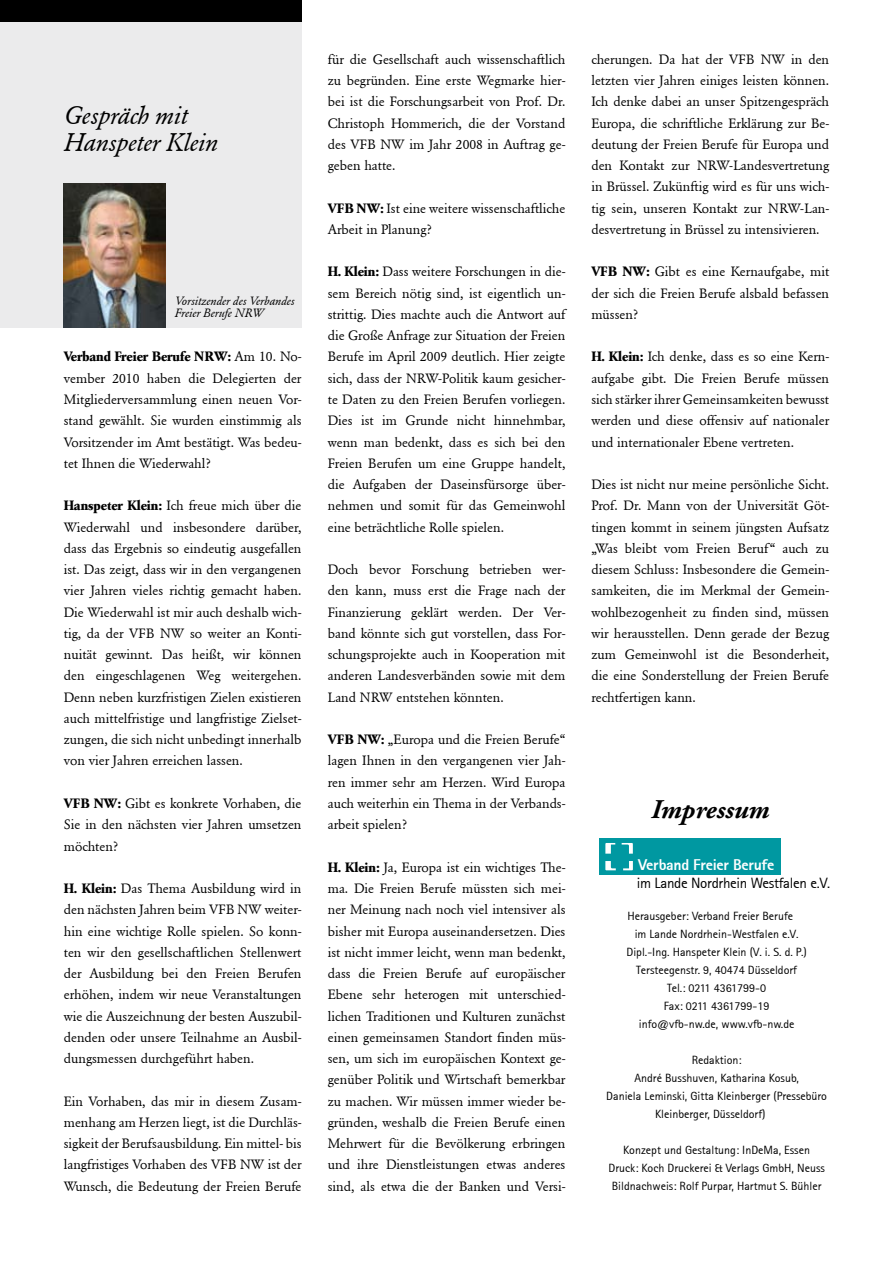
<style>
.page{position:relative;width:893px;height:1263px;background:#fff}
.page>*{position:absolute;margin:0;border:0;box-sizing:border-box;transform-origin:0 0}
.t1{font:italic 700 27px "Adobe Garamond Pro";color:#000}
.t2{font:italic 25.5px/27px "Garamond BE";color:#000}
.t3{font:800 15.75px "Rotis Sans Serif 75";letter-spacing:-.02em;color:#fff}
.t4{font:15px "Rotis Sans Serif 55";letter-spacing:-.02em;color:#000}
.t5{font:13.5px/21.3px "Garamond BE";color:#000;text-align:justify}
.t6{font:12px/18px "Rotis Sans Serif 55";color:#000;text-align:center}
.t7{font:italic 12px/12px "Garamond BE";color:#000}
.s1{font-weight:700}
</style>
<div class="page">
<div style="left:0;top:21px;width:301px;height:306px;background:#ebebec"></div>
<div style="left:0;top:0;width:301px;height:21px;background:#000"></div>
<div style="left:600px;top:838px;width:181px;height:37px;background:#0098a1"></div>
<svg style="left:605px;top:843px;width:10px;height:11px"></svg>
<svg style="left:605px;top:861px;width:11px;height:9px"></svg>
<svg style="left:622px;top:843px;width:11px;height:11px"></svg>
<svg style="left:623px;top:861px;width:10px;height:9px"></svg>
<img style="left:64px;top:184px;width:102px;height:143px">
<h2 class="t2" style="left:64px;top:102px;width:156px">Gespräch mit<br>Hanspeter Klein</h2>
<p class="t7" style="left:175px;top:295px;width:121px">Vorsitzender des Verbandes<br>Freier Berufe NRW</p>
<p class="t5" style="left:64px;top:346px;width:239px"><span class="s1">Verband Freier Berufe NRW:</span> Am 10. No&shy;vember 2010 haben die Delegierten der Mitgliederversammlung einen neuen Vor&shy;stand gewählt. Sie wurden einstimmig als Vorsitzender im Amt bestätigt. Was bedeu&shy;tet Ihnen die Wiederwahl?</p>
<p class="t5" style="left:64px;top:495px;width:239px"><span class="s1">Hanspeter Klein:</span> Ich freue mich über die Wiederwahl und insbesondere darüber, dass das Ergebnis so eindeutig ausgefallen ist. Das zeigt, dass wir in den vergangenen vier Jahren vieles richtig gemacht haben.<br>Die Wiederwahl ist mir auch deshalb wich&shy;tig, da der VFB NW so weiter an Konti&shy;nuität gewinnt. Das heißt, wir können den eingeschlagenen Weg weitergehen.<br>Denn neben kurzfristigen Zielen existieren auch mittelfristige und langfristige Zielset&shy;zungen, die sich nicht unbedingt innerhalb von vier Jahren erreichen lassen.</p>
<p class="t5" style="left:64px;top:793px;width:239px"><span class="s1">VFB NW:</span> Gibt es konkrete Vorhaben, die Sie in den nächsten vier Jahren umsetzen möchten?</p>
<p class="t5" style="left:64px;top:878px;width:239px"><span class="s1">H. Klein:</span> Das Thema Ausbildung wird in den nächsten Jahren beim VFB NW weiter&shy;hin eine wichtige Rolle spielen. So konn&shy;ten wir den gesellschaftlichen Stellenwert der Ausbildung bei den Freien Berufen erhöhen, indem wir neue Veranstaltungen wie die Auszeichnung der besten Auszubil&shy;denden oder unsere Teilnahme an Ausbil&shy;dungsmessen durchgeführt haben.</p>
<p class="t5" style="left:64px;top:1090px;width:239px">Ein Vorhaben, das mir in diesem Zusam&shy;menhang am Herzen liegt, ist die Durchläs&shy;sigkeit der Berufsausbildung. Ein mittel- bis langfristiges Vorhaben des VFB NW ist der Wunsch, die Bedeutung der Freien Berufe</p>
<p class="t5" style="left:328px;top:49px;width:239px">für die Gesellschaft auch wissenschaftlich zu begründen. Eine erste Wegmarke hier&shy;bei ist die Forschungsarbeit von Prof. Dr.<br>Christoph Hommerich, die der Vorstand des VFB NW im Jahr 2008 in Auftrag ge&shy;geben hatte.</p>
<p class="t5" style="left:328px;top:197px;width:239px"><span class="s1">VFB NW:</span> Ist eine weitere wissenschaftliche<br>Arbeit in Planung?</p>
<p class="t5" style="left:328px;top:261px;width:239px"><span class="s1">H. Klein:</span> Dass weitere Forschungen in die&shy;sem Bereich nötig sind, ist eigentlich un&shy;strittig. Dies machte auch die Antwort auf die Große Anfrage zur Situation der Freien Berufe im April 2009 deutlich. Hier zeigte sich, dass der NRW-Politik kaum gesicher&shy;te Daten zu den Freien Berufen vorliegen.<br>Dies ist im Grunde nicht hinnehmbar, wenn man bedenkt, dass es sich bei den Freien Berufen um eine Gruppe handelt, die Aufgaben der Daseinsfürsorge über&shy;nehmen und somit für das Gemeinwohl eine beträchtliche Rolle spielen.</p>
<p class="t5" style="left:328px;top:559px;width:239px">Doch bevor Forschung betrieben wer&shy;den kann, muss erst die Frage nach der Finanzierung geklärt werden. Der Ver&shy;band könnte sich gut vorstellen, dass For&shy;schungsprojekte auch in Kooperation mit anderen Landesverbänden sowie mit dem Land NRW entstehen könnten.</p>
<p class="t5" style="left:328px;top:729px;width:239px"><span class="s1">VFB NW:</span> „Europa und die Freien Berufe“ lagen Ihnen in den vergangenen vier Jah&shy;ren immer sehr am Herzen. Wird Europa auch weiterhin ein Thema in der Verbands&shy;arbeit spielen?</p>
<p class="t5" style="left:328px;top:856px;width:239px"><span class="s1">H. Klein:</span> Ja, Europa ist ein wichtiges The&shy;ma. Die Freien Berufe müssten sich mei&shy;ner Meinung nach noch viel intensiver als bisher mit Europa auseinandersetzen. Dies ist nicht immer leicht, wenn man bedenkt, dass die Freien Berufe auf europäischer Ebene sehr heterogen mit unterschied&shy;lichen Traditionen und Kulturen zunächst einen gemeinsamen Standort finden müs&shy;sen, um sich im europäischen Kontext ge&shy;genüber Politik und Wirtschaft bemerkbar zu machen. Wir müssen immer wieder be&shy;gründen, weshalb die Freien Berufe einen Mehrwert für die Bevölkerung erbringen und ihre Dienstleistungen etwas anderes sind, als etwa die der Banken und Versi-</p>
<p class="t5" style="left:591px;top:49px;width:239px">cherungen. Da hat der VFB NW in den letzten vier Jahren einiges leisten können.<br>Ich denke dabei an unser Spitzengespräch Europa, die schriftliche Erklärung zur Be&shy;deutung der Freien Berufe für Europa und den Kontakt zur NRW-Landesvertretung in Brüssel. Zukünftig wird es für uns wich&shy;tig sein, unseren Kontakt zur NRW-Lan&shy;desvertretung in Brüssel zu intensivieren.</p>
<p class="t5" style="left:591px;top:261px;width:239px"><span class="s1">VFB NW:</span> Gibt es eine Kernaufgabe, mit der sich die Freien Berufe alsbald befassen müssen?</p>
<p class="t5" style="left:591px;top:346px;width:239px"><span class="s1">H. Klein:</span> Ich denke, dass es so eine Kern&shy;aufgabe gibt. Die Freien Berufe müssen sich stärker ihrer Gemeinsamkeiten bewusst werden und diese offensiv auf nationaler und internationaler Ebene vertreten.</p>
<p class="t5" style="left:591px;top:474px;width:239px">Dies ist nicht nur meine persönliche Sicht.<br>Prof. Dr. Mann von der Universität Göt&shy;tingen kommt in seinem jüngsten Aufsatz „Was bleibt vom Freien Beruf“ auch zu diesem Schluss: Insbesondere die Gemein&shy;samkeiten, die im Merkmal der Gemein&shy;wohlbezogenheit zu finden sind, müssen wir herausstellen. Denn gerade der Bezug zum Gemeinwohl ist die Besonderheit, die eine Sonderstellung der Freien Berufe rechtfertigen kann.</p>
<h1 class="t1" style="left:651px;top:793px;width:120px">Impressum</h1>
<p class="t3" style="left:638px;top:854px;width:138px">Verband Freier Berufe</p>
<p class="t4" style="left:637px;top:874px;width:195px">im Lande Nordrhein Westfalen e.V.</p>
<p class="t6" style="left:627px;top:907px;width:167px">Herausgeber: Verband Freier Berufe</p>
<p class="t6" style="left:635px;top:925px;width:165px">im Lande Nordrhein-Westfalen e.V.</p>
<p class="t6" style="left:626px;top:943px;width:182px">Dipl.-Ing. Hanspeter Klein (V. i. S. d. P.)</p>
<p class="t6" style="left:636px;top:961px;width:162px">Tersteegenstr. 9, 40474 Düsseldorf</p>
<p class="t6" style="left:667px;top:979px;width:101px">Tel.: 0211 4361799-0</p>
<p class="t6" style="left:664px;top:997px;width:107px">Fax: 0211 4361799-19</p>
<p class="t6" style="left:639px;top:1015px;width:157px">info@vfb-nw.de, www.vfb-nw.de</p>
<p class="t6" style="left:692px;top:1051px;width:51px">Redaktion:</p>
<p class="t6" style="left:634px;top:1069px;width:166px">André Busshuven, Katharina Kosub,</p>
<p class="t6" style="left:606px;top:1087px;width:222px">Daniela Leminski, Gitta Kleinberger (Pressebüro</p>
<p class="t6" style="left:655px;top:1105px;width:112px">Kleinberger, Düsseldorf)</p>
<p class="t6" style="left:608px;top:1141px;width:218px">Konzept und Gestaltung: InDeMa, Essen<br>Druck: Koch Druckerei &amp; Verlags GmbH, Neuss<br>Bildnachweis: Rolf Purpar, Hartmut S. Bühler</p>
</div>
